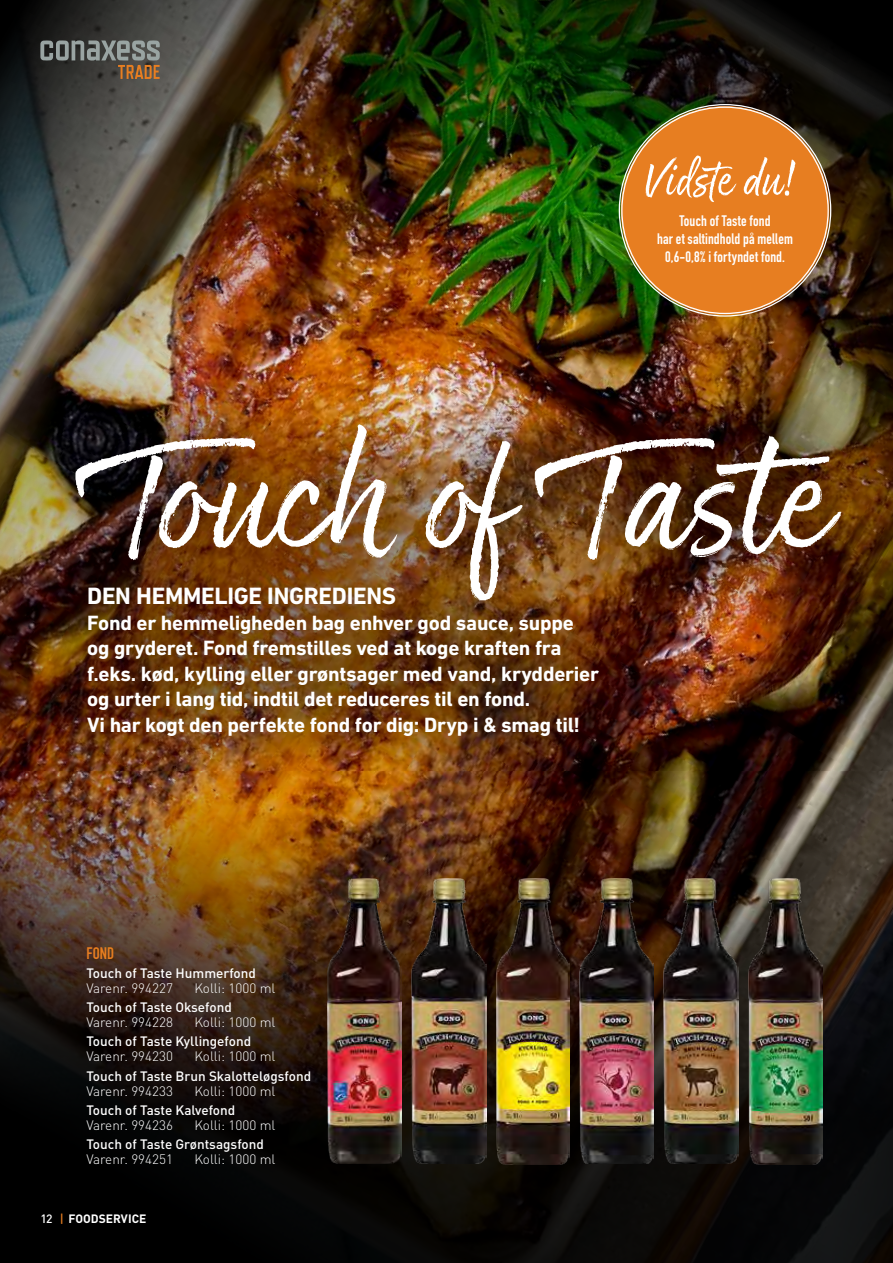
<style>
.page{position:relative;width:893px;height:1263px;background:#fff}
.page>*{position:absolute;margin:0;border:0;box-sizing:border-box;transform-origin:0 0}
.t1{font:180.9px "Good Karma";color:#fff;scale:.95 1}
.t2{font:57.3px "Good Karma";color:#fff;scale:.95 1}
.t3{font:700 24px "DIN Next LT Pro";letter-spacing:-.01em;color:#fff}
.t4{font:700 21px/25.5px "DIN Next LT Pro";letter-spacing:-.015em;color:#fff}
.t5{font:700 16.5px "DIN Condensed";color:#e77e21}
.t6{font:700 15px/18px "DIN Condensed";letter-spacing:.01em;color:#fff;text-align:center}
.t7{font:300 13.5px "DINOT";color:#fff}
.t8{font:500 13.5px "DINOT";color:#fff}
.t9{font:700 12px "DINOT";color:#fff}
.s1{font-weight:500}
.s2{font-weight:500;color:#e77e21}
</style>
<div class="page">
<img style="left:0;top:0;width:893px;height:336px">
<img style="left:0;top:827px;width:893px;height:436px">
<img style="left:496px;top:878px;width:73px;height:286px">
<img style="left:579px;top:878px;width:75px;height:286px">
<img style="left:327px;top:878px;width:74px;height:286px">
<img style="left:411px;top:879px;width:75px;height:284px">
<img style="left:664px;top:879px;width:74px;height:284px">
<img style="left:748px;top:878px;width:75px;height:286px">
<div style="left:0;top:336px;width:893px;height:491px;background:#000;opacity:.5"></div>
<svg style="left:40px;top:40px;width:120px;height:39px;background:#5e5b53"></svg>
<div style="left:621px;top:106px;width:208px;height:209px;background:#e77e21;border-radius:50%"></div>
<h2 class="t2" style="left:644px;top:146px;width:160px">Vidste du!</h2>
<p class="t6" style="left:657px;top:212px;width:137px">Touch of Taste fond<br>har et saltindhold på mellem<br>0,6-0,8% i fortyndet fond.</p>
<h1 class="t1" style="left:74px;top:392px;width:796px">Touch of Taste</h1>
<p class="t3" style="left:87px;top:582px;width:310px">DEN HEMMELIGE INGREDIENS</p>
<p class="t4" style="left:87px;top:610px;width:513px">Fond er hemmeligheden bag enhver god sauce, suppe og gryderet. Fond fremstilles ved at koge kraften fra f.eks. kød, kylling eller grøntsager med vand, krydderier og urter i lang tid, indtil det reduceres til en fond.<br>Vi har kogt den perfekte fond for dig: Dryp i &amp; smag til!</p>
<p class="t5" style="left:86px;top:942px;width:29px">FOND</p>
<p class="t8" style="left:86px;top:964px;width:171px">Touch of Taste Hummerfond</p>
<p class="t7" style="left:86px;top:980px;width:88px">Varenr. 994227</p>
<p class="t7" style="left:194px;top:980px;width:82px">Kolli: 1000 ml</p>
<p class="t8" style="left:86px;top:999px;width:147px">Touch of Taste Oksefond</p>
<p class="t7" style="left:86px;top:1014px;width:88px">Varenr. 994228</p>
<p class="t7" style="left:194px;top:1014px;width:82px">Kolli: 1000 ml</p>
<p class="t8" style="left:86px;top:1033px;width:166px">Touch of Taste Kyllingefond</p>
<p class="t7" style="left:86px;top:1048px;width:88px">Varenr. 994230</p>
<p class="t7" style="left:194px;top:1048px;width:82px">Kolli: 1000 ml</p>
<p class="t8" style="left:86px;top:1067px;width:226px">Touch of Taste Brun Skalotteløgsfond</p>
<p class="t7" style="left:86px;top:1082px;width:88px">Varenr. 994233</p>
<p class="t7" style="left:194px;top:1082px;width:82px">Kolli: 1000 ml</p>
<p class="t8" style="left:86px;top:1101px;width:150px">Touch of Taste Kalvefond</p>
<p class="t7" style="left:86px;top:1117px;width:88px">Varenr. 994236</p>
<p class="t7" style="left:194px;top:1117px;width:82px">Kolli: 1000 ml</p>
<p class="t8" style="left:86px;top:1136px;width:179px">Touch of Taste Grøntsagsfond</p>
<p class="t7" style="left:86px;top:1151px;width:88px">Varenr. 994251</p>
<p class="t7" style="left:194px;top:1151px;width:82px">Kolli: 1000 ml</p>
<p class="t9" style="left:40px;top:1210px;width:107px"><span class="s1">12</span> <span class="s2">|</span> FOODSERVICE</p>
</div>
